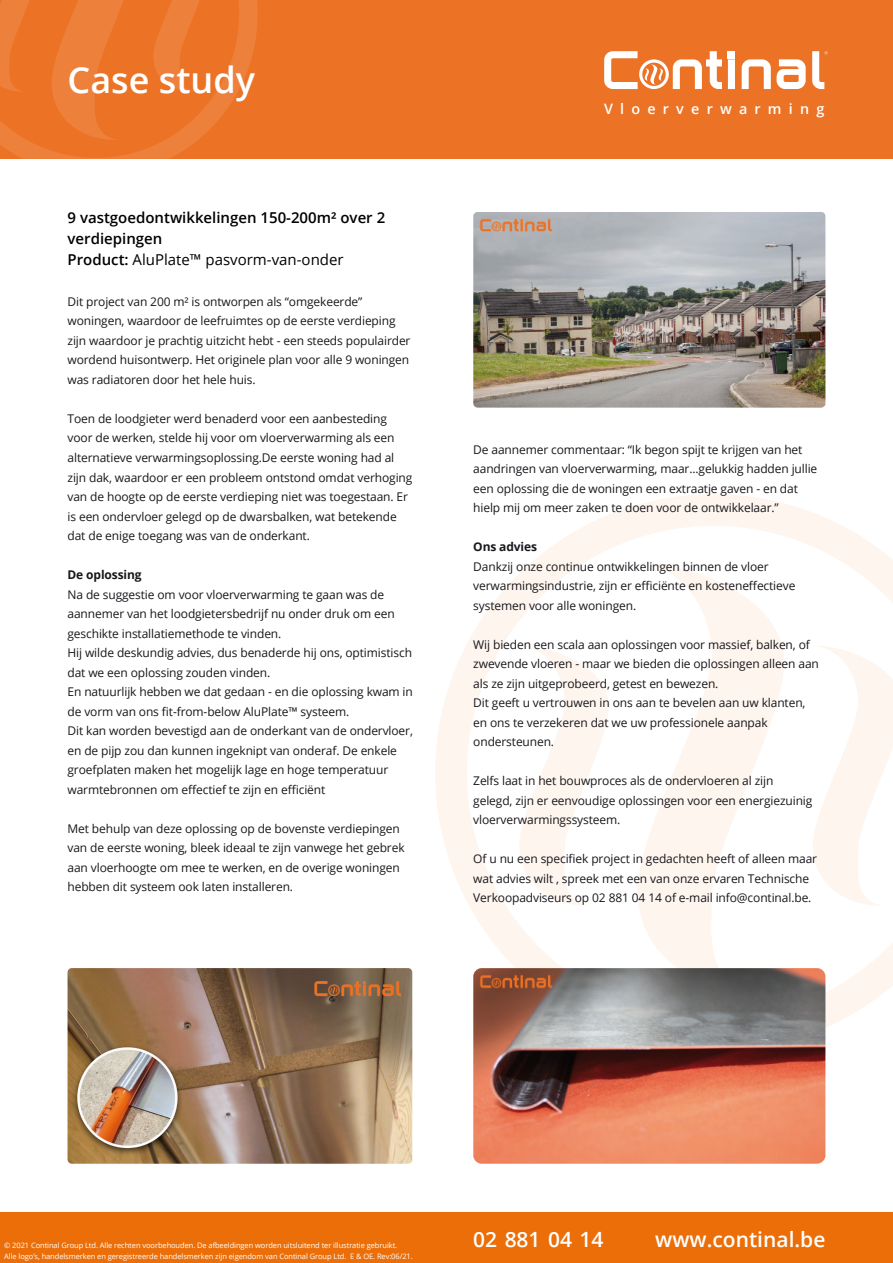
<style>
.page{position:relative;width:893px;height:1263px;background:#fff}
.page>*{position:absolute;margin:0;border:0;box-sizing:border-box;transform-origin:0 0}
.t1{font:600 36px "Open Sans";color:#fff}
.t2{font:600 21px "Open Sans";color:#fff}
.t3{font:600 15px/21px "Open Sans";color:#000}
.t4{font:15px "Open Sans";color:#000}
.t5{font:600 14.4px "Open Sans";letter-spacing:.505em;color:#fff}
.t6{font:12px/19.5px "Open Sans";letter-spacing:-.01em;color:#1a171c}
.t7{font:700 12px "Open Sans";letter-spacing:-.01em;color:#1a171c}
.t8{font:7.5px/10.5px "Open Sans";letter-spacing:-.01em;color:#fff}
.s1{font-weight:600}
</style>
<div class="page">
<svg style="left:435px;top:494px;width:458px;height:557px"></svg>
<svg style="left:519px;top:645px;width:90px;height:261px"></svg>
<svg style="left:637px;top:562px;width:147px;height:406px"></svg>
<svg style="left:813px;top:645px;width:80px;height:261px"></svg>
<div style="left:0;top:1212px;width:893px;height:51px;background:#eb6e08"></div>
<div style="left:0;top:0;width:893px;height:159px;background:#ec7326"></div>
<img style="left:0;top:0;width:258px;height:159px">
<img style="left:68px;top:968px;width:344px;height:196px">
<img style="left:473px;top:212px;width:352px;height:196px">
<img style="left:473px;top:968px;width:352px;height:196px">
<svg style="left:742px;top:59px;width:64px;height:30px"></svg>
<div style="left:728px;top:59px;width:7px;height:30px;background:#fff"></div>
<div style="left:728px;top:51px;width:7px;height:7px;background:#fff"></div>
<svg style="left:604px;top:51px;width:118px;height:38px"></svg>
<svg style="left:812px;top:51px;width:16px;height:38px"></svg>
<p class="t1" style="left:68px;top:55px;width:189px">Case study</p>
<p class="t3" style="left:68px;top:207px;width:319px">9 vastgoedontwikkelingen 150-200m² over 2 verdiepingen</p>
<p class="t4" style="left:68px;top:250px;width:278px"><span class="s1">Product:</span> AluPlate™ pasvorm-van-onder</p>
<p class="t6" style="left:68px;top:292px;width:344px">Dit project van 200 m² is ontworpen als “omgekeerde” woningen, waardoor de leefruimtes op de eerste verdieping zijn waardoor je prachtig uitzicht hebt - een steeds populairder wordend huisontwerp. Het originele plan voor alle 9 woningen was radiatoren door het hele huis.</p>
<p class="t6" style="left:68px;top:409px;width:346px">Toen de loodgieter werd benaderd voor een aanbesteding voor de werken, stelde hij voor om vloerverwarming als een alternatieve verwarmingsoplossing.De eerste woning had al zijn dak, waardoor er een probleem ontstond omdat verhoging</p>
<p class="t6" style="left:68px;top:487px;width:342px">van de hoogte op de eerste verdieping niet was toegestaan. Er is een ondervloer gelegd op de dwarsbalken, wat betekende dat de enige toegang was van de onderkant.</p>
<p class="t7" style="left:68px;top:566px;width:76px">De oplossing</p>
<p class="t6" style="left:68px;top:584px;width:329px">Na de suggestie om voor vloerverwarming te gaan was de aannemer van het loodgietersbedrijf nu onder druk om een geschikte installatiemethode te vinden.</p>
<p class="t6" style="left:68px;top:643px;width:346px">Hij wilde deskundig advies, dus benaderde hij ons, optimistisch dat we een oplossing zouden vinden.</p>
<p class="t6" style="left:68px;top:682px;width:347px">En natuurlijk hebben we dat gedaan - en die oplossing kwam in de vorm van ons fit-from-below AluPlate™ systeem.</p>
<p class="t6" style="left:68px;top:721px;width:347px">Dit kan worden bevestigd aan de onderkant van de ondervloer, en de pijp zou dan kunnen ingeknipt van onderaf. De enkele groefplaten maken het mogelijk lage en hoge temperatuur warmtebronnen om effectief te zijn en efficiënt</p>
<p class="t6" style="left:68px;top:818px;width:339px">Met behulp van deze oplossing op de bovenste verdiepingen van de eerste woning, bleek ideaal te zijn vanwege het gebrek aan vloerhoogte om mee te werken, en de overige woningen hebben dit systeem ook laten installeren.</p>
<p class="t5" style="left:604px;top:99px;width:222px">Vloerverwarming</p>
<p class="t6" style="left:473px;top:439px;width:346px">De aannemer commentaar: “Ik begon spijt te krijgen van het aandringen van vloerverwarming, maar...gelukkig hadden jullie een oplossing die de woningen een extraatje gaven - en dat hielp mij om meer zaken te doen voor de ontwikkelaar.”</p>
<p class="t7" style="left:473px;top:538px;width:65px">Ons advies</p>
<p class="t6" style="left:473px;top:556px;width:324px">Dankzij onze continue ontwikkelingen binnen de vloer verwarmingsindustrie, zijn er efficiënte en kosteneffectieve systemen voor alle woningen.</p>
<p class="t6" style="left:473px;top:634px;width:347px">Wij bieden een scala aan oplossingen voor massief, balken, of zwevende vloeren - maar we bieden die oplossingen alleen aan als ze zijn uitgeprobeerd, getest en bewezen.</p>
<p class="t6" style="left:473px;top:693px;width:334px">Dit geeft u vertrouwen in ons aan te bevelen aan uw klanten,</p>
<p class="t6" style="left:473px;top:712px;width:296px">en ons te verzekeren dat we uw professionele aanpak ondersteunen.</p>
<p class="t6" style="left:473px;top:771px;width:341px">Zelfs laat in het bouwproces als de ondervloeren al zijn gelegd, zijn er eenvoudige oplossingen voor een energiezuinig vloerverwarmingssysteem.</p>
<p class="t6" style="left:473px;top:849px;width:345px">Of u nu een specifiek project in gedachten heeft of alleen maar</p>
<p class="t6" style="left:473px;top:868px;width:337px">wat advies wilt , spreek met een van onze ervaren Technische</p>
<p class="t6" style="left:473px;top:888px;width:340px">Verkoopadviseurs op 02 881 04 14 of e-mail info@continal.be.</p>
<p class="t8" style="left:4px;top:1240px;width:410px">© 2021 Continal Group Ltd. Alle rechten voorbehouden. De afbeeldingen worden uitsluitend ter illustratie gebruikt.<br>Alle logo’s, handelsmerken en geregistreerde handelsmerken zijn eigendom van Continal Group Ltd. E &amp; OE. Rev:06/21.</p>
<p class="t2" style="left:473px;top:1225px;width:132px">02 881 04 14</p>
<p class="t2" style="left:655px;top:1225px;width:172px">www.continal.be</p>
</div>
